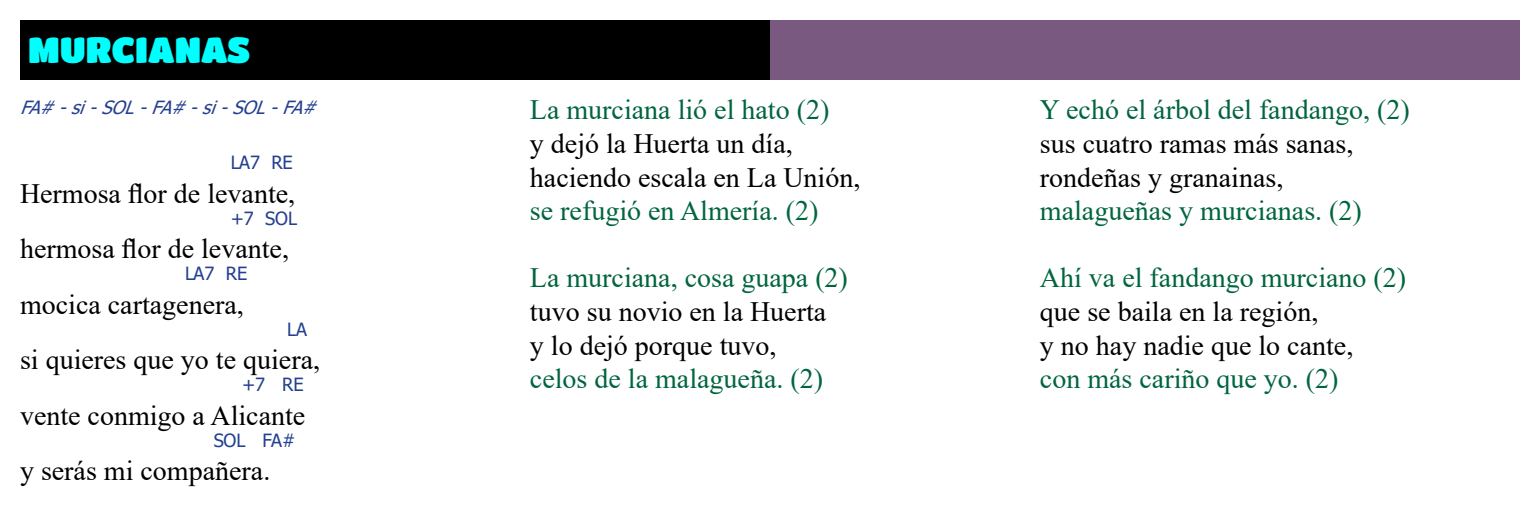
<style>
.page{position:relative;width:1540px;height:510px;background:#fff}
.page>*{position:absolute;margin:0;border:0;box-sizing:border-box;transform-origin:0 0}
.t1{font:36px "Titan One";color:#0ff}
.t2{font:28px/33.6px "Times New Roman";color:#000}
.t3{font:28px "Times New Roman";color:#00653e}
.t4{font:18.2px "Tahoma";color:#25408f}
.t5{font:italic 18.2px "Tahoma";color:#25408f}
</style>
<div class="page">
<div style="left:20px;top:20px;width:750px;height:60px;background:#000"></div>
<div style="left:770px;top:20px;width:750px;height:60px;background:#7a5980"></div>
<p class="t1" style="left:28px;top:28px;width:224px">MURCIANAS</p>
<p class="t5" style="left:20px;top:95px;width:306px">FA#-si-SOL-FA#-si-SOL-FA#</p>
<p class="t4" style="left:231px;top:151px;width:64px">LA7 RE</p>
<p class="t2" style="left:20px;top:176px;width:277px">Hermosa flor de levante,</p>
<p class="t4" style="left:231px;top:206px;width:68px">+7 SOL</p>
<p class="t2" style="left:20px;top:231px;width:271px">hermosa flor de levante,</p>
<p class="t4" style="left:185px;top:261px;width:64px">LA7 RE</p>
<p class="t2" style="left:20px;top:287px;width:225px">mocica cartagenera,</p>
<p class="t4" style="left:287px;top:317px;width:21px">LA</p>
<p class="t2" style="left:20px;top:342px;width:302px">si quieres que yo te quiera,</p>
<p class="t4" style="left:242px;top:372px;width:63px">+7 RE</p>
<p class="t2" style="left:20px;top:398px;width:287px">vente conmigo a Alicante</p>
<p class="t4" style="left:214px;top:428px;width:83px">SOL FA#</p>
<p class="t2" style="left:20px;top:453px;width:252px">y serás mi compañera.</p>
<p class="t3" style="left:530px;top:90px;width:301px">La murciana lió el hato (2)</p>
<p class="t2" style="left:530px;top:126px;width:332px">y dejó la Huerta un día, haciendo escala en La Unión,</p>
<p class="t3" style="left:530px;top:191px;width:290px">se refugió en Almería. (2)</p>
<p class="t3" style="left:530px;top:258px;width:319px">La murciana, cosa guapa (2)</p>
<p class="t2" style="left:530px;top:294px;width:298px">tuvo su novio en la Huerta y lo dejó porque tuvo,</p>
<p class="t3" style="left:530px;top:359px;width:295px">celos de la malagueña. (2)</p>
<p class="t3" style="left:1040px;top:90px;width:371px">Y echó el árbol del fandango, (2)</p>
<p class="t2" style="left:1040px;top:126px;width:315px">sus cuatro ramas más sanas, rondeñas y granainas,</p>
<p class="t3" style="left:1040px;top:191px;width:323px">malagueñas y murcianas. (2)</p>
<p class="t3" style="left:1040px;top:258px;width:368px">Ahí va el fandango murciano (2)</p>
<p class="t2" style="left:1040px;top:294px;width:315px">que se baila en la región,<br>y no hay nadie que lo cante,</p>
<p class="t3" style="left:1040px;top:359px;width:300px">con más cariño que yo. (2)</p>
</div>
